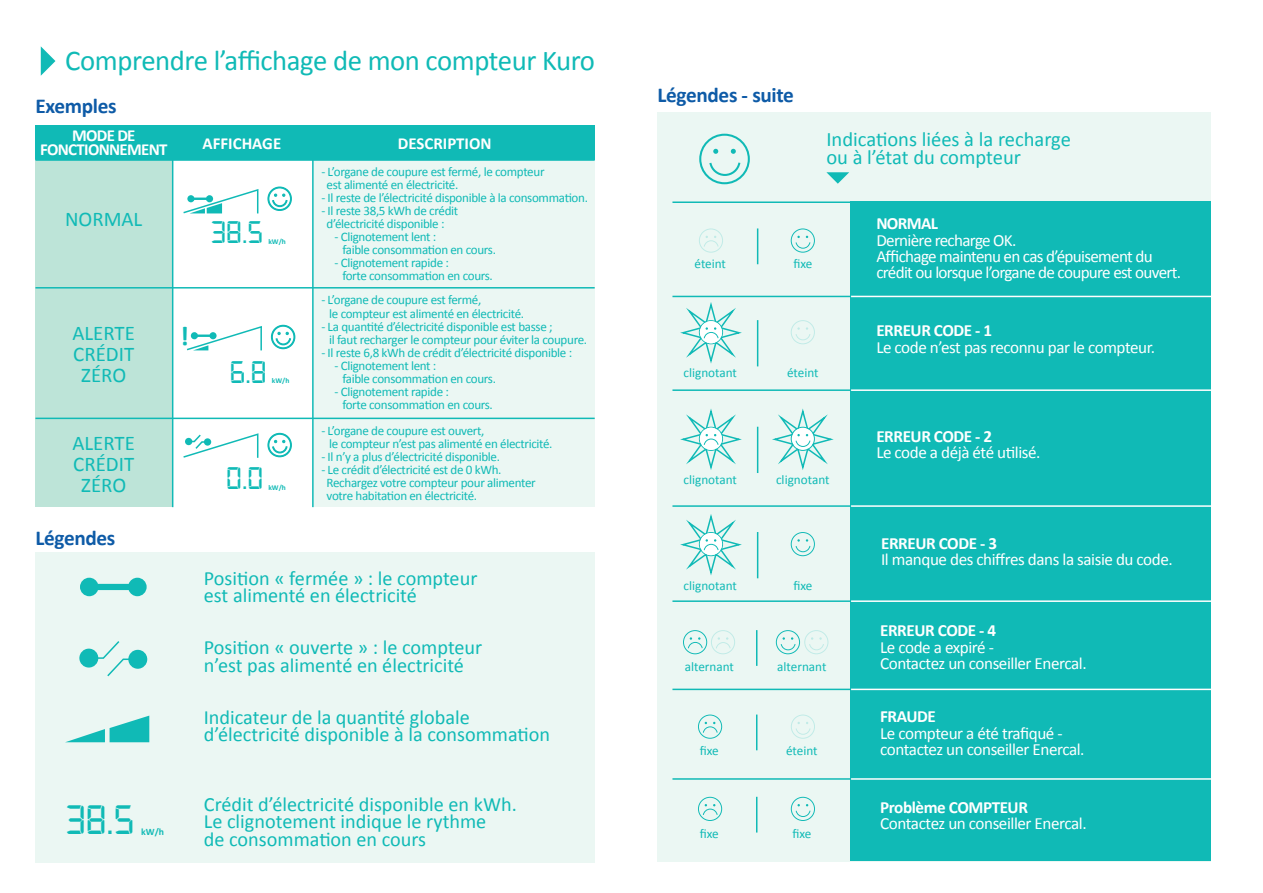
<style>
.page{position:relative;width:1263px;height:893px;background:#fff}
.page>*{position:absolute;margin:0;border:0;box-sizing:border-box;transform-origin:0 0}
.t1{font:43.8px "Digital 7";color:#10bab6}
.t2{font:33.3px "Digital 7";color:#10bab6}
.t3{font:28.8px "Calibri";letter-spacing:-.015em;color:#10bab6}
.t4{font:700 27px "Calibri";color:#10bab6}
.t5{font:700 21.3px "Calibri";letter-spacing:-.015em;color:#0e5ba7}
.t6{font:20.85px/20.9px "Calibri";color:#10bab6;text-align:center}
.t7{font:20.55px/17.4px "Calibri";color:#10bab6}
.t8{font:20.25px/17.4px "Calibri";color:#10bab6}
.t9{font:17.1px/16.2px "Calibri";letter-spacing:-.025em;color:#fff}
.t10{font:700 17.1px "Calibri";letter-spacing:-.025em;color:#fff}
.t11{font:700 16.8px/14px "Calibri";letter-spacing:-.04em;color:#fff;text-align:center}
.t12{font:700 16.8px "Calibri";letter-spacing:-.01em;color:#fff}
.t13{font:13.2px "Calibri";color:#10bab6}
.t14{font:13.05px/13px "Calibri";letter-spacing:-.025em;color:#10bab6}
.t15{font:700 9.75px "Calibri";color:#10bab6}
.t16{font:700 7.5px "Calibri";color:#10bab6}
</style>
<div class="page">
<svg style="left:41px;top:46px;width:14px;height:30px"></svg>
<div style="left:313px;top:155px;width:282px;height:352px;background:#ebf7f3"></div>
<div style="left:35px;top:125px;width:560px;height:34px;background:#10bab6"></div>
<div style="left:35px;top:159px;width:138px;height:348px;background:#bde4d8"></div>
<svg style="left:183px;top:189px;width:76px;height:25px"></svg>
<svg style="left:267px;top:186px;width:25px;height:25px"></svg>
<svg style="left:271px;top:324px;width:25px;height:25px"></svg>
<svg style="left:187px;top:326px;width:75px;height:25px"></svg>
<svg style="left:267px;top:433px;width:25px;height:25px"></svg>
<svg style="left:183px;top:433px;width:76px;height:25px"></svg>
<hr style="left:172px;top:128px;width:1px;height:379px;background:#10bab6">
<hr style="left:312px;top:128px;width:2px;height:379px;background:#10bab6">
<hr style="left:35px;top:287px;width:560px;height:2px;background:#10bab6">
<hr style="left:35px;top:158px;width:560px;height:3px;background:#10bab6">
<hr style="left:35px;top:418px;width:560px;height:1px;background:#10bab6">
<div style="left:35px;top:552px;width:560px;height:310px;background:#ebf7f3"></div>
<svg style="left:80px;top:578px;width:67px;height:18px"></svg>
<svg style="left:66px;top:716px;width:83px;height:26px"></svg>
<div style="left:79px;top:649px;width:19px;height:18px;background:#10bab6;border-radius:50%"></div>
<div style="left:128px;top:650px;width:19px;height:19px;background:#10bab6;border-radius:50%"></div>
<svg style="left:87px;top:641px;width:52px;height:36px"></svg>
<div style="left:657px;top:113px;width:554px;height:749px;background:#ebf7f3"></div>
<div style="left:850px;top:202px;width:361px;height:658px;background:#10bab6"></div>
<svg style="left:791px;top:228px;width:24px;height:25px"></svg>
<svg style="left:699px;top:228px;width:24px;height:25px"></svg>
<hr style="left:757px;top:228px;width:1px;height:36px;background:#10bab6">
<svg style="left:791px;top:320px;width:24px;height:24px"></svg>
<hr style="left:757px;top:320px;width:1px;height:46px;background:#10bab6">
<svg style="left:680px;top:302px;width:62px;height:62px"></svg>
<svg style="left:772px;top:408px;width:62px;height:62px"></svg>
<hr style="left:757px;top:427px;width:1px;height:46px;background:#10bab6">
<svg style="left:680px;top:409px;width:62px;height:61px"></svg>
<svg style="left:791px;top:532px;width:24px;height:24px"></svg>
<hr style="left:757px;top:532px;width:1px;height:46px;background:#10bab6">
<svg style="left:680px;top:514px;width:62px;height:61px"></svg>
<hr style="left:756px;top:630px;width:1px;height:36px;background:#10bab6">
<svg style="left:776px;top:630px;width:52px;height:24px"></svg>
<svg style="left:683px;top:630px;width:52px;height:24px"></svg>
<svg style="left:791px;top:714px;width:24px;height:25px"></svg>
<hr style="left:756px;top:714px;width:1px;height:36px;background:#10bab6">
<svg style="left:698px;top:714px;width:24px;height:25px"></svg>
<svg style="left:791px;top:797px;width:24px;height:24px"></svg>
<hr style="left:756px;top:797px;width:1px;height:35px;background:#10bab6">
<svg style="left:698px;top:797px;width:24px;height:24px"></svg>
<hr style="left:851px;top:296px;width:384px;height:1px;background:#fff">
<hr style="left:851px;top:389px;width:384px;height:2px;background:#fff">
<hr style="left:851px;top:505px;width:384px;height:2px;background:#fff">
<hr style="left:851px;top:600px;width:384px;height:2px;background:#fff">
<hr style="left:851px;top:689px;width:384px;height:1px;background:#fff">
<hr style="left:851px;top:778px;width:384px;height:2px;background:#fff">
<hr style="left:672px;top:296px;width:179px;height:1px;background:#10bab6">
<hr style="left:672px;top:201px;width:179px;height:2px;background:#10bab6">
<hr style="left:672px;top:389px;width:179px;height:2px;background:#10bab6">
<hr style="left:672px;top:505px;width:179px;height:2px;background:#10bab6">
<hr style="left:672px;top:600px;width:179px;height:2px;background:#10bab6">
<hr style="left:672px;top:689px;width:179px;height:1px;background:#10bab6">
<hr style="left:672px;top:778px;width:179px;height:2px;background:#10bab6">
<svg style="left:699px;top:134px;width:51px;height:50px"></svg>
<svg style="left:826px;top:172px;width:23px;height:12px"></svg>
<h3 class="t3" style="left:65px;top:42px;width:531px">Comprendre l’affichage de mon compteur Kuro</h3>
<h3 class="t5" style="left:35px;top:91px;width:83px">Exemples</h3>
<p class="t11" style="left:40px;top:128px;width:129px">MODE DE<br>FONCTIONNEMENT</p>
<p class="t12" style="left:203px;top:131px;width:80px">AFFICHAGE</p>
<p class="t12" style="left:398px;top:131px;width:95px">DESCRIPTION</p>
<h3 class="t6" style="left:65px;top:209px;width:79px">NORMAL</h3>
<h3 class="t6" style="left:72px;top:323px;width:64px">ALERTE<br>CRÉDIT<br>ZÉRO</h3>
<h3 class="t6" style="left:72px;top:433px;width:64px">ALERTE<br>CRÉDIT<br>ZÉRO</h3>
<h3 class="t5" style="left:35px;top:522px;width:82px">Légendes</h3>
<h2 class="t2" style="left:210px;top:218px;width:54px">38.5</h2>
<p class="t16" style="left:268px;top:237px;width:19px">kW/h</p>
<h3 class="t4" style="left:180px;top:317px;width:10px">!</h3>
<h2 class="t2" style="left:230px;top:358px;width:38px">6.8</h2>
<p class="t16" style="left:272px;top:375px;width:19px">kW/h</p>
<h2 class="t2" style="left:226px;top:463px;width:38px">0.0</h2>
<p class="t16" style="left:268px;top:482px;width:19px">kW/h</p>
<p class="t14" style="left:327px;top:165px;width:219px;text-indent:-5px">- L’organe de coupure est fermé, le compteur est alimenté en électricité.</p>
<p class="t14" style="left:321px;top:191px;width:268px">- Il reste de l’électricité disponible à la consommation.</p>
<p class="t14" style="left:327px;top:204px;width:133px;text-indent:-5px">- Il reste 38,5 kWh de crédit d’électricité disponible :</p>
<p class="t14" style="left:342px;top:230px;width:155px;text-indent:-8px">- Clignotement lent :<br>faible consommation en cours.</p>
<p class="t14" style="left:342px;top:257px;width:152px;text-indent:-8px">- Clignotement rapide :<br>forte consommation en cours.</p>
<p class="t14" style="left:329px;top:294px;width:196px;text-indent:-8px">- L’organe de coupure est fermé,<br>le compteur est alimenté en électricité.</p>
<p class="t14" style="left:329px;top:320px;width:259px;text-indent:-8px">- La quantité d’électricité disponible est basse ;<br>il faut recharger le compteur pour éviter la coupure.</p>
<p class="t14" style="left:321px;top:346px;width:252px">- Il reste 6,8 kWh de crédit d’électricité disponible :</p>
<p class="t14" style="left:342px;top:359px;width:155px;text-indent:-8px">- Clignotement lent :<br>faible consommation en cours.</p>
<p class="t14" style="left:342px;top:385px;width:152px;text-indent:-8px">- Clignotement rapide :<br>forte consommation en cours.</p>
<p class="t14" style="left:329px;top:424px;width:225px;text-indent:-8px">- L’organe de coupure est ouvert,<br>le compteur n’est pas alimenté en électricité.</p>
<p class="t14" style="left:321px;top:450px;width:180px">- Il n’y a plus d’électricité disponible.</p>
<p class="t14" style="left:327px;top:463px;width:211px;text-indent:-5px">- Le crédit d’électricité est de 0 kWh.<br>Rechargez votre compteur pour alimenter votre habitation en électricité.</p>
<h3 class="t8" style="left:204px;top:569px;width:275px">Position « fermée » : le compteur est alimenté en électricité</h3>
<h3 class="t8" style="left:204px;top:639px;width:280px">Position « ouverte » : le compteur n’est pas alimenté en électricité</h3>
<h3 class="t8" style="left:204px;top:709px;width:348px">Indicateur de la quantité globale d’électricité disponible à la consommation</h3>
<h1 class="t1" style="left:65px;top:800px;width:71px">38.5</h1>
<p class="t15" style="left:141px;top:825px;width:25px">kW/h</p>
<h3 class="t8" style="left:204px;top:795px;width:314px">Crédit d’électricité disponible en kWh.<br>Le clignotement indique le rythme<br>de consommation en cours</h3>
<h3 class="t5" style="left:657px;top:80px;width:138px">Légendes - suite</h3>
<h3 class="t7" style="left:826px;top:131px;width:246px">Indications liées à la recharge ou à l’état du compteur</h3>
<p class="t13" style="left:694px;top:255px;width:33px">éteint</p>
<p class="t13" style="left:793px;top:255px;width:20px">fixe</p>
<p class="t13" style="left:683px;top:364px;width:55px">clignotant</p>
<p class="t13" style="left:787px;top:364px;width:33px">éteint</p>
<h3 class="t10" style="left:876px;top:212px;width:63px">NORMAL</h3>
<h3 class="t9" style="left:876px;top:232px;width:306px">Dernière recharge OK.<br>Affichage maintenu en cas d’épuisement du crédit ou lorsque l’organe de coupure est ouvert.</h3>
<h3 class="t10" style="left:876px;top:319px;width:117px">ERREUR CODE - 1</h3>
<h3 class="t9" style="left:876px;top:339px;width:280px">Le code n’est pas reconnu par le compteur.</h3>
<h3 class="t10" style="left:876px;top:424px;width:117px">ERREUR CODE - 2</h3>
<h3 class="t9" style="left:876px;top:444px;width:166px">Le code a déjà été utilisé.</h3>
<p class="t13" style="left:683px;top:471px;width:55px">clignotant</p>
<p class="t13" style="left:776px;top:471px;width:55px">clignotant</p>
<p class="t13" style="left:683px;top:578px;width:55px">clignotant</p>
<p class="t13" style="left:793px;top:578px;width:20px">fixe</p>
<h3 class="t10" style="left:881px;top:531px;width:117px">ERREUR CODE - 3</h3>
<h3 class="t9" style="left:881px;top:551px;width:293px">Il manque des chiffres dans la saisie du code.</h3>
<h3 class="t10" style="left:880px;top:618px;width:117px">ERREUR CODE - 4</h3>
<h3 class="t9" style="left:880px;top:639px;width:115px">Le code a expiré -</h3>
<p class="t13" style="left:685px;top:658px;width:51px">alternant</p>
<p class="t13" style="left:777px;top:658px;width:51px">alternant</p>
<h3 class="t9" style="left:880px;top:655px;width:208px">Contactez un conseiller Enercal.</h3>
<h3 class="t10" style="left:880px;top:704px;width:57px">FRAUDE</h3>
<h3 class="t9" style="left:880px;top:725px;width:184px">Le compteur a été trafiqué -</h3>
<p class="t13" style="left:700px;top:743px;width:20px">fixe</p>
<p class="t13" style="left:786px;top:743px;width:33px">éteint</p>
<h3 class="t9" style="left:880px;top:741px;width:206px">contactez un conseiller Enercal.</h3>
<p class="t13" style="left:700px;top:826px;width:20px">fixe</p>
<p class="t13" style="left:792px;top:826px;width:20px">fixe</p>
<h3 class="t10" style="left:880px;top:795px;width:149px">Problème COMPTEUR</h3>
<h3 class="t9" style="left:880px;top:815px;width:208px">Contactez un conseiller Enercal.</h3>
</div>
